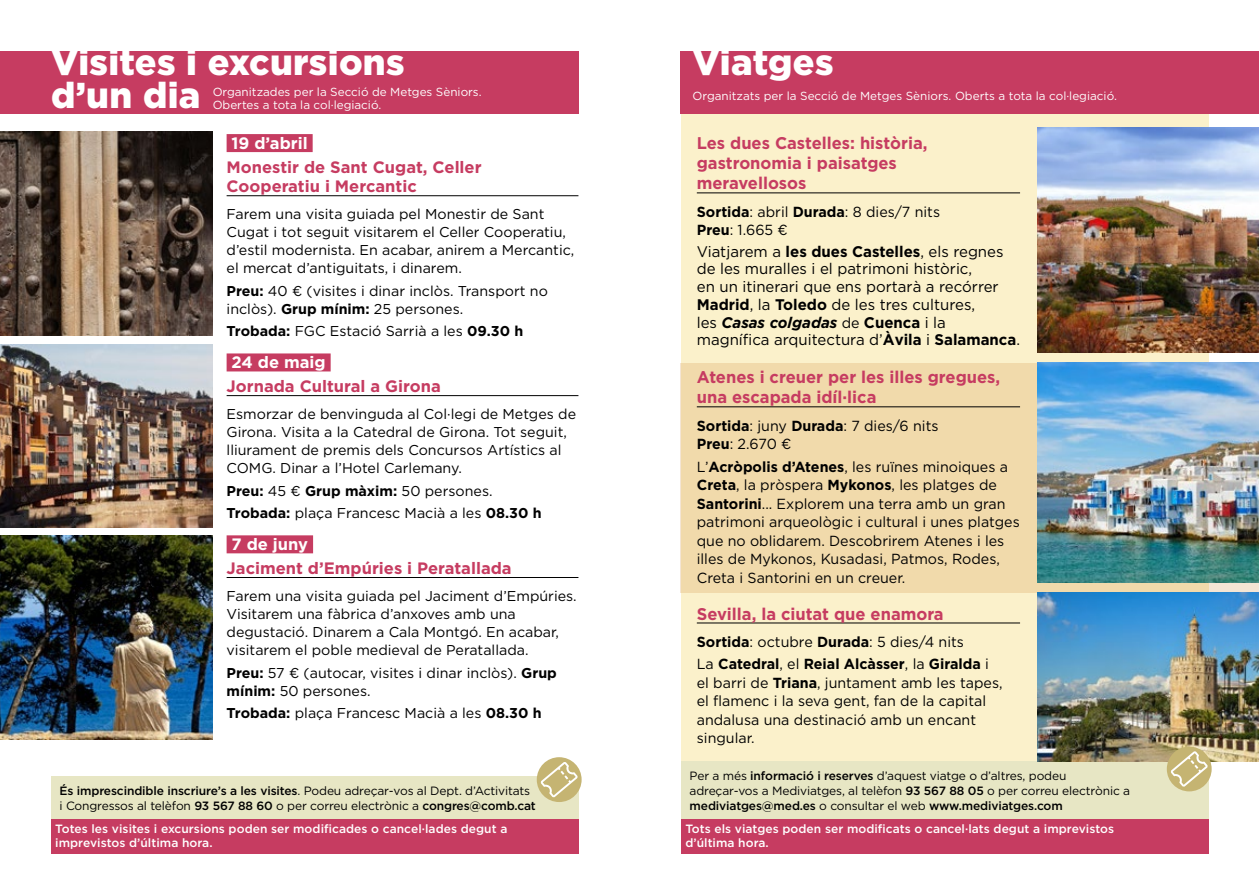
<style>
.page{position:relative;width:1259px;height:893px;background:#fff}
.page>*{position:absolute;margin:0;border:0;box-sizing:border-box;transform-origin:0 0}
.t1{font:900 36px/33px "Gotham HTF";letter-spacing:.01em;color:#fff}
.t2{font:700 16.95px/20px "Gotham HTF";color:#c63c61}
.t3{font:700 16.5px/19.5px "Gotham HTF";color:#c63c61}
.t4{font:700 16.5px "Gotham HTF";color:#fff}
.t5{font:15.45px/17.7px "Gotham HTF";color:#000}
.t6{font:14.55px/18.5px "Gotham HTF";color:#000}
.t7{font:700 14.55px/22.8px "Gotham HTF";color:#000}
.t8{font:14.25px/18px "Gotham HTF";color:#000}
.t9{font:12px/15px "Gotham HTF";letter-spacing:-.01em;color:#000}
.t10{font:500 12px/13.5px "Gotham HTF";letter-spacing:.005em;color:#fff}
.t11{font:11.7px/12.9px "Gotham HTF";color:#fff}
.s1{font-weight:700}
.s2{font-weight:500}
.s3{font-weight:700;font-style:italic}
.s4{font-size:14.55px}
.s5{font-weight:400}
</style>
<div class="page">
<div style="left:680px;top:114px;width:528px;height:648px;background:#fbf1cb"></div>
<div style="left:680px;top:363px;width:579px;height:229px;background:#f1daab"></div>
<div style="left:681px;top:762px;width:527px;height:57px;background:#e7e6c4"></div>
<div style="left:680px;top:51px;width:579px;height:63px;background:#c63c61"></div>
<div style="left:681px;top:819px;width:527px;height:34px;background:#c63c61"></div>
<hr style="left:697px;top:192px;width:323px;height:1px;background:#000">
<hr style="left:697px;top:406px;width:323px;height:1px;background:#000">
<hr style="left:697px;top:623px;width:323px;height:1px;background:#000">
<div style="left:51px;top:776px;width:527px;height:43px;background:#e7e6c4"></div>
<div style="left:0;top:51px;width:578px;height:63px;background:#c63c61"></div>
<div style="left:537px;top:757px;width:44px;height:45px;background:#c5b472;border-radius:50%"></div>
<svg style="left:540px;top:762px;width:38px;height:35px"></svg>
<div style="left:51px;top:819px;width:527px;height:34px;background:#c63c61"></div>
<img style="left:1037px;top:363px;width:222px;height:220px">
<img style="left:1037px;top:592px;width:222px;height:170px">
<img style="left:1037px;top:128px;width:222px;height:225px">
<img style="left:0;top:132px;width:213px;height:204px">
<img style="left:0;top:344px;width:213px;height:183px">
<img style="left:0;top:536px;width:213px;height:204px">
<div style="left:227px;top:134px;width:86px;height:18px;background:#c63c61"></div>
<hr style="left:227px;top:195px;width:351px;height:1px;background:#000">
<div style="left:227px;top:353px;width:104px;height:18px;background:#c63c61"></div>
<hr style="left:227px;top:395px;width:351px;height:1px;background:#000">
<div style="left:227px;top:535px;width:86px;height:18px;background:#c63c61"></div>
<hr style="left:227px;top:577px;width:351px;height:1px;background:#000">
<div style="left:1166px;top:747px;width:45px;height:44px;background:#c5b472;border-radius:50%"></div>
<svg style="left:1170px;top:751px;width:38px;height:36px"></svg>
<h1 class="t1" style="left:51px;top:45px;width:355px">Visites i excursions d’un dia</h1>
<p class="t11" style="left:213px;top:85px;width:270px">Organitzades per la Secció de Metges Sèniors.<br>Obertes a tota la col·legiació.</p>
<p class="t4" style="left:231px;top:134px;width:78px">19 d’abril</p>
<p class="t3" style="left:227px;top:157px;width:256px">Monestir de Sant Cugat, Celler<br>Cooperatiu i Mercantic</p>
<p class="t8" style="left:227px;top:205px;width:349px">Farem una visita guiada pel Monestir de Sant Cugat i tot seguit visitarem el Celler Cooperatiu, d’estil modernista. En acabar, anirem a Mercantic, el mercat d’antiguitats, i dinarem.</p>
<p class="t8" style="left:227px;top:282px;width:323px"><span class="s1">Preu:</span> 40 ¤ (visites i dinar inclòs. Transport no inclòs). <span class="s1">Grup mínim:</span> 25 persones.</p>
<p class="t8" style="left:227px;top:322px;width:298px"><span class="s1">Trobada:</span> FGC Estació Sarrià a les <span class="s1">09.30 h</span></p>
<p class="t4" style="left:231px;top:353px;width:96px">24 de maig</p>
<p class="t3" style="left:227px;top:376px;width:216px">Jornada Cultural a Girona</p>
<p class="t8" style="left:227px;top:404px;width:351px">Esmorzar de benvinguda al Col·legi de Metges de Girona. Visita a la Catedral de Girona. Tot seguit, lliurament de premis dels Concursos Artístics al COMG. Dinar a l’Hotel Carlemany.</p>
<p class="t8" style="left:227px;top:479px;width:316px;line-height:22.2px"><span class="s1">Preu:</span> 45 ¤ <span class="s1">Grup màxim:</span> 50 persones.<br><span class="s1">Trobada:</span> plaça Francesc Macià a les <span class="s1">08.30 h</span></p>
<p class="t4" style="left:231px;top:535px;width:78px">7 de juny</p>
<p class="t3" style="left:227px;top:558px;width:286px">Jaciment d’Empúries i Peratallada</p>
<p class="t8" style="left:227px;top:586px;width:352px">Farem una visita guiada pel Jaciment d’Empúries.<br>Visitarem una fàbrica d’anxoves amb una degustació. Dinarem a Cala Montgó. En acabar, visitarem el poble medieval de Peratallada.</p>
<p class="t8" style="left:227px;top:663px;width:332px"><span class="s1">Preu:</span> 57 ¤ (autocar, visites i dinar inclòs). <span class="s1">Grup mínim:</span> 50 persones.</p>
<p class="t8" style="left:227px;top:704px;width:316px"><span class="s1">Trobada:</span> plaça Francesc Macià a les <span class="s1">08.30 h</span></p>
<p class="t9" style="left:60px;top:783px;width:478px"><span class="s2">És imprescindible inscriure’s a les visites</span>. Podeu adreçar-vos al Dept. d’Activitats i Congressos al telèfon <span class="s2">93 567 88 60</span> o per correu electrònic a <span class="s2">congres@comb.cat</span></p>
<p class="t10" style="left:55px;top:822px;width:453px">Totes les visites i excursions poden ser modificades o cancel·lades degut a imprevistos d’última hora.</p>
<h1 class="t1" style="left:692px;top:45px;width:142px">Viatges</h1>
<p class="t11" style="left:692px;top:89px;width:426px">Organitzats per la Secció de Metges Sèniors. Oberts a tota la col·legiació.</p>
<p class="t2" style="left:697px;top:133px;width:232px">Les dues Castelles: història, gastronomia i paisatges meravellosos</p>
<p class="t6" style="left:697px;top:202px;width:245px"><span class="s1">Sortida</span>: abril <span class="s1">Durada</span>: 8 dies/7 nits<br><span class="s1">Preu</span>: 1.665 ¤</p>
<p class="t5" style="left:697px;top:242px;width:325px">Viatjarem a <span class="s1">les dues Castelles</span>, els regnes de les muralles i el patrimoni històric,<br>en un itinerari que ens portarà a recórrer <span class="s1">Madrid</span>, la <span class="s1">Toledo</span> de les tres cultures,<br>les <span class="s3">Casas colgadas</span> <span class="s4">de</span> <span class="s1">Cuenca</span> i la magnífica arquitectura d’<span class="s1">Àvila</span> i <span class="s1">Salamanca</span>.</p>
<p class="t2" style="left:697px;top:367px;width:305px">Atenes i creuer per les illes gregues, una escapada idíl·lica</p>
<p class="t6" style="left:697px;top:416px;width:243px"><span class="s1">Sortida</span>: juny <span class="s1">Durada</span>: 7 dies/6 nits<br><span class="s1">Preu</span>: 2.670 ¤</p>
<p class="t6" style="left:697px;top:457px;width:324px">L’<span class="s1">Acròpolis d’Atenes</span>, les ruïnes minoiques a <span class="s1">Creta</span>, la pròspera <span class="s1">Mykonos</span>, les platges de <span class="s1">Santorini</span>... Explorem una terra amb un gran patrimoni arqueològic i cultural i unes platges que no oblidarem. Descobrirem Atenes i les illes de Mykonos, Kusadasi, Patmos, Rodes, Creta i Santorini en un creuer.</p>
<p class="t2" style="left:697px;top:603px;width:248px">Sevilla, la ciutat que enamora</p>
<p class="t7" style="left:697px;top:630px;width:293px">Sortida<span class="s5">: octubre</span> Durada<span class="s5">: 5 dies/4 nits<br>La</span> Catedral<span class="s5">, el</span> Reial Alcàsser<span class="s5">, la</span> Giralda <span class="s5">i</span></p>
<p class="t6" style="left:697px;top:673px;width:307px">el barri de <span class="s1">Triana</span>, juntament amb les tapes, el flamenc i la seva gent, fan de la capital andalusa una destinació amb un encant</p>
<p class="t8" style="left:697px;top:729px;width:59px">singular.</p>
<p class="t9" style="left:689px;top:768px;width:442px">Per a més <span class="s2">informació i reserves</span> d’aquest viatge o d’altres, podeu adreçar-vos a Mediviatges, al telèfon <span class="s2">93 567 88 05</span> o per correu electrònic a <span class="s2">mediviatges@med.es</span> o consultar el web <span class="s2">www.mediviatges.com</span></p>
<p class="t10" style="left:685px;top:822px;width:430px">Tots els viatges poden ser modificats o cancel·lats degut a imprevistos d’última hora.</p>
</div>
